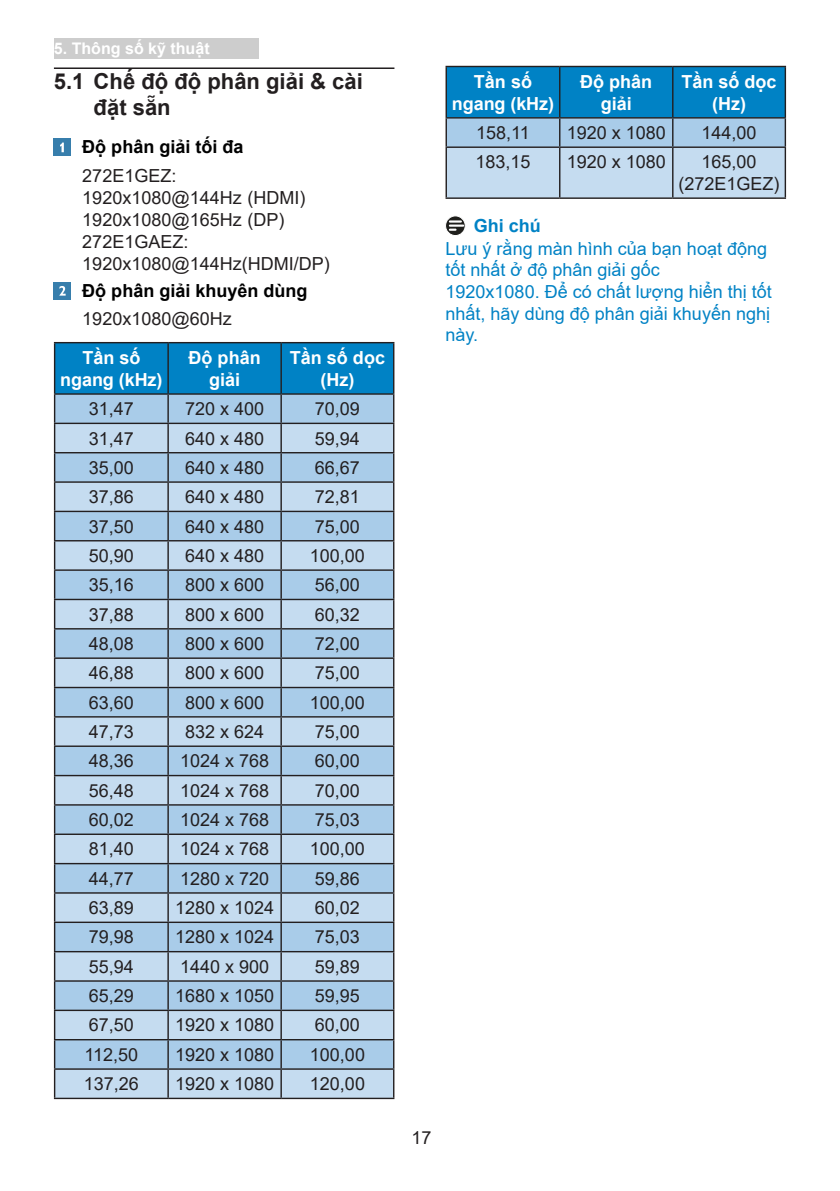
<style>
.page{position:relative;width:840px;height:1191px;background:#fff}
.page>*{position:absolute;margin:0;border:0;box-sizing:border-box;transform-origin:0 0}
.t1{font:700 22px/26.4px "Arial";color:#231f20}
.Body_Text{font:18px "Arial";color:#231f20}
.Note_body{font:18px/21.8px "Arial";color:#0082c5}
.t2{font:700 18px/22px "Arial";color:#fff;text-align:center}
.Heading_4{font:700 18px "Arial";color:#000}
.Heading_4-2{font:700 18px "Arial";color:#0082c5}
.t3{font:700 16px "Arial";color:#fff}
</style>
<div class="page">
<div style="left:54px;top:38px;width:205px;height:20px;background:#cdcdcd"></div>
<svg style="left:445px;top:66px;width:340px;height:131px;background:#70b1d7"></svg>
<hr style="left:445px;top:146px;width:114px;height:2px;background:#231f20">
<hr style="left:445px;top:148px;width:1px;height:49px;background:#231f20">
<hr style="left:559px;top:146px;width:113px;height:2px;background:#231f20">
<hr style="left:558px;top:148px;width:2px;height:49px;background:#231f20">
<hr style="left:672px;top:146px;width:113px;height:2px;background:#231f20">
<hr style="left:671px;top:148px;width:2px;height:49px;background:#231f20">
<hr style="left:784px;top:148px;width:1px;height:49px;background:#231f20">
<hr style="left:445px;top:197px;width:114px;height:2px;background:#231f20">
<hr style="left:559px;top:197px;width:113px;height:2px;background:#231f20">
<hr style="left:672px;top:197px;width:113px;height:2px;background:#231f20">
<svg style="left:445px;top:216px;width:20px;height:19px"></svg>
<div style="left:445px;top:216px;width:20px;height:19px;border:1px solid #fff;border-radius:50%"></div>
<svg style="left:449px;top:220px;width:11px;height:3px"></svg>
<hr style="left:449px;top:224px;width:14px;height:3px;background:#fff">
<svg style="left:449px;top:229px;width:6px;height:2px"></svg>
<hr style="left:54px;top:67px;width:340px;height:2px;background:#231f20">
<div style="left:54px;top:139px;width:17px;height:17px;background:#377eac"></div>
<svg style="left:60px;top:143px;width:4px;height:9px"></svg>
<div style="left:54px;top:282px;width:17px;height:17px;background:#377eac"></div>
<svg style="left:59px;top:286px;width:7px;height:10px"></svg>
<hr style="left:54px;top:342px;width:114px;height:1px;background:#231f20">
<hr style="left:168px;top:342px;width:113px;height:1px;background:#231f20">
<hr style="left:281px;top:342px;width:113px;height:1px;background:#231f20">
<svg style="left:54px;top:343px;width:340px;height:754px;background:#a2c4de"></svg>
<hr style="left:54px;top:1097px;width:114px;height:2px;background:#231f20">
<hr style="left:168px;top:1097px;width:113px;height:2px;background:#231f20">
<hr style="left:281px;top:1097px;width:113px;height:2px;background:#231f20">
<p class="t3" style="left:54px;top:37px;width:157px">5. Thông số kỹ thuật</p>
<p class="t1" style="left:94px;top:68px;width:270px;text-indent:-40px">5.1 Chế độ độ phân giải &amp; cài đặt sẵn</p>
<p class="Heading_4" style="left:82px;top:134px;width:163px">Độ phân giải tối đa</p>
<p class="Body_Text" style="left:82px;top:163px;width:96px">272E1GEZ:</p>
<p class="Body_Text" style="left:82px;top:185px;width:224px">1920x1080@144Hz (HDMI)</p>
<p class="Body_Text" style="left:82px;top:207px;width:203px">1920x1080@165Hz (DP)</p>
<p class="Body_Text" style="left:82px;top:229px;width:108px">272E1GAEZ:</p>
<p class="Body_Text" style="left:82px;top:251px;width:249px">1920x1080@144Hz(HDMI/DP)</p>
<p class="Heading_4" style="left:82px;top:278px;width:227px">Độ phân giải khuyên dùng</p>
<p class="Body_Text" style="left:82px;top:306px;width:151px">1920x1080@60Hz</p>
<p class="t2" style="left:60px;top:347px;width:104px">Tần số ngang (kHz)</p>
<p class="t2" style="left:188px;top:347px;width:74px">Độ phân giải</p>
<p class="t2" style="left:290px;top:347px;width:97px">Tần số dọc (Hz)</p>
<p class="Body_Text" style="left:89px;top:396px;width:47px">31,47</p>
<p class="Body_Text" style="left:185px;top:396px;width:81px">720 x 400</p>
<p class="Body_Text" style="left:315px;top:396px;width:47px">70,09</p>
<p class="Body_Text" style="left:89px;top:426px;width:47px">31,47</p>
<p class="Body_Text" style="left:185px;top:426px;width:81px">640 x 480</p>
<p class="Body_Text" style="left:315px;top:426px;width:47px">59,94</p>
<p class="Body_Text" style="left:89px;top:455px;width:47px">35,00</p>
<p class="Body_Text" style="left:185px;top:455px;width:81px">640 x 480</p>
<p class="Body_Text" style="left:315px;top:455px;width:47px">66,67</p>
<p class="Body_Text" style="left:89px;top:484px;width:47px">37,86</p>
<p class="Body_Text" style="left:185px;top:484px;width:81px">640 x 480</p>
<p class="Body_Text" style="left:315px;top:484px;width:47px">72,81</p>
<p class="Body_Text" style="left:89px;top:514px;width:47px">37,50</p>
<p class="Body_Text" style="left:185px;top:514px;width:81px">640 x 480</p>
<p class="Body_Text" style="left:315px;top:514px;width:47px">75,00</p>
<p class="Body_Text" style="left:89px;top:543px;width:47px">50,90</p>
<p class="Body_Text" style="left:185px;top:543px;width:81px">640 x 480</p>
<p class="Body_Text" style="left:310px;top:543px;width:57px">100,00</p>
<p class="Body_Text" style="left:89px;top:572px;width:47px">35,16</p>
<p class="Body_Text" style="left:185px;top:572px;width:81px">800 x 600</p>
<p class="Body_Text" style="left:315px;top:572px;width:47px">56,00</p>
<p class="Body_Text" style="left:89px;top:602px;width:47px">37,88</p>
<p class="Body_Text" style="left:185px;top:602px;width:81px">800 x 600</p>
<p class="Body_Text" style="left:315px;top:602px;width:47px">60,32</p>
<p class="Body_Text" style="left:89px;top:631px;width:47px">48,08</p>
<p class="Body_Text" style="left:185px;top:631px;width:81px">800 x 600</p>
<p class="Body_Text" style="left:315px;top:631px;width:47px">72,00</p>
<p class="Body_Text" style="left:89px;top:660px;width:47px">46,88</p>
<p class="Body_Text" style="left:185px;top:660px;width:81px">800 x 600</p>
<p class="Body_Text" style="left:315px;top:660px;width:47px">75,00</p>
<p class="Body_Text" style="left:89px;top:690px;width:47px">63,60</p>
<p class="Body_Text" style="left:185px;top:690px;width:81px">800 x 600</p>
<p class="Body_Text" style="left:310px;top:690px;width:57px">100,00</p>
<p class="Body_Text" style="left:89px;top:719px;width:47px">47,73</p>
<p class="Body_Text" style="left:185px;top:719px;width:81px">832 x 624</p>
<p class="Body_Text" style="left:315px;top:719px;width:47px">75,00</p>
<p class="Body_Text" style="left:89px;top:748px;width:47px">48,36</p>
<p class="Body_Text" style="left:180px;top:748px;width:91px">1024 x 768</p>
<p class="Body_Text" style="left:315px;top:748px;width:47px">60,00</p>
<p class="Body_Text" style="left:89px;top:778px;width:47px">56,48</p>
<p class="Body_Text" style="left:180px;top:778px;width:91px">1024 x 768</p>
<p class="Body_Text" style="left:315px;top:778px;width:47px">70,00</p>
<p class="Body_Text" style="left:89px;top:807px;width:47px">60,02</p>
<p class="Body_Text" style="left:180px;top:807px;width:91px">1024 x 768</p>
<p class="Body_Text" style="left:315px;top:807px;width:47px">75,03</p>
<p class="Body_Text" style="left:89px;top:836px;width:47px">81,40</p>
<p class="Body_Text" style="left:180px;top:836px;width:91px">1024 x 768</p>
<p class="Body_Text" style="left:310px;top:836px;width:57px">100,00</p>
<p class="Body_Text" style="left:89px;top:866px;width:47px">44,77</p>
<p class="Body_Text" style="left:180px;top:866px;width:91px">1280 x 720</p>
<p class="Body_Text" style="left:315px;top:866px;width:47px">59,86</p>
<p class="Body_Text" style="left:89px;top:895px;width:47px">63,89</p>
<p class="Body_Text" style="left:175px;top:895px;width:101px">1280 x 1024</p>
<p class="Body_Text" style="left:315px;top:895px;width:47px">60,02</p>
<p class="Body_Text" style="left:89px;top:924px;width:47px">79,98</p>
<p class="Body_Text" style="left:175px;top:924px;width:101px">1280 x 1024</p>
<p class="Body_Text" style="left:315px;top:924px;width:47px">75,03</p>
<p class="Body_Text" style="left:89px;top:954px;width:47px">55,94</p>
<p class="Body_Text" style="left:180px;top:954px;width:91px">1440 x 900</p>
<p class="Body_Text" style="left:315px;top:954px;width:47px">59,89</p>
<p class="Body_Text" style="left:89px;top:983px;width:47px">65,29</p>
<p class="Body_Text" style="left:175px;top:983px;width:101px">1680 x 1050</p>
<p class="Body_Text" style="left:315px;top:983px;width:47px">59,95</p>
<p class="Body_Text" style="left:89px;top:1012px;width:47px">67,50</p>
<p class="Body_Text" style="left:175px;top:1012px;width:101px">1920 x 1080</p>
<p class="Body_Text" style="left:315px;top:1012px;width:47px">60,00</p>
<p class="Body_Text" style="left:84px;top:1042px;width:55px">112,50</p>
<p class="Body_Text" style="left:175px;top:1042px;width:101px">1920 x 1080</p>
<p class="Body_Text" style="left:310px;top:1042px;width:57px">100,00</p>
<p class="Body_Text" style="left:84px;top:1071px;width:57px">137,26</p>
<p class="Body_Text" style="left:175px;top:1071px;width:101px">1920 x 1080</p>
<p class="Body_Text" style="left:310px;top:1071px;width:57px">120,00</p>
<p class="t2" style="left:451px;top:70px;width:104px">Tần số ngang (kHz)</p>
<p class="t2" style="left:580px;top:70px;width:73px">Độ phân giải</p>
<p class="t2" style="left:681px;top:70px;width:97px">Tần số dọc (Hz)</p>
<p class="Body_Text" style="left:476px;top:120px;width:55px">158,11</p>
<p class="Body_Text" style="left:566px;top:120px;width:101px">1920 x 1080</p>
<p class="Body_Text" style="left:701px;top:120px;width:57px">144,00</p>
<p class="Body_Text" style="left:475px;top:150px;width:57px">183,15</p>
<p class="Body_Text" style="left:566px;top:150px;width:101px">1920 x 1080</p>
<p class="Body_Text" style="left:701px;top:150px;width:57px">165,00</p>
<p class="Body_Text" style="left:678px;top:171px;width:103px">(272E1GEZ)</p>
<p class="Heading_4-2" style="left:473px;top:213px;width:69px">Ghi chú</p>
<p class="Note_body" style="left:445px;top:237px;width:328px">Lưu ý rằng màn hình của bạn hoạt động tốt nhất ở độ phân giải gốc<br>1920x1080. Để có chất lượng hiển thị tốt nhất, hãy dùng độ phân giải khuyến nghị này.</p>
<p class="Body_Text" style="left:411px;top:1125px;width:22px">17</p>
</div>
